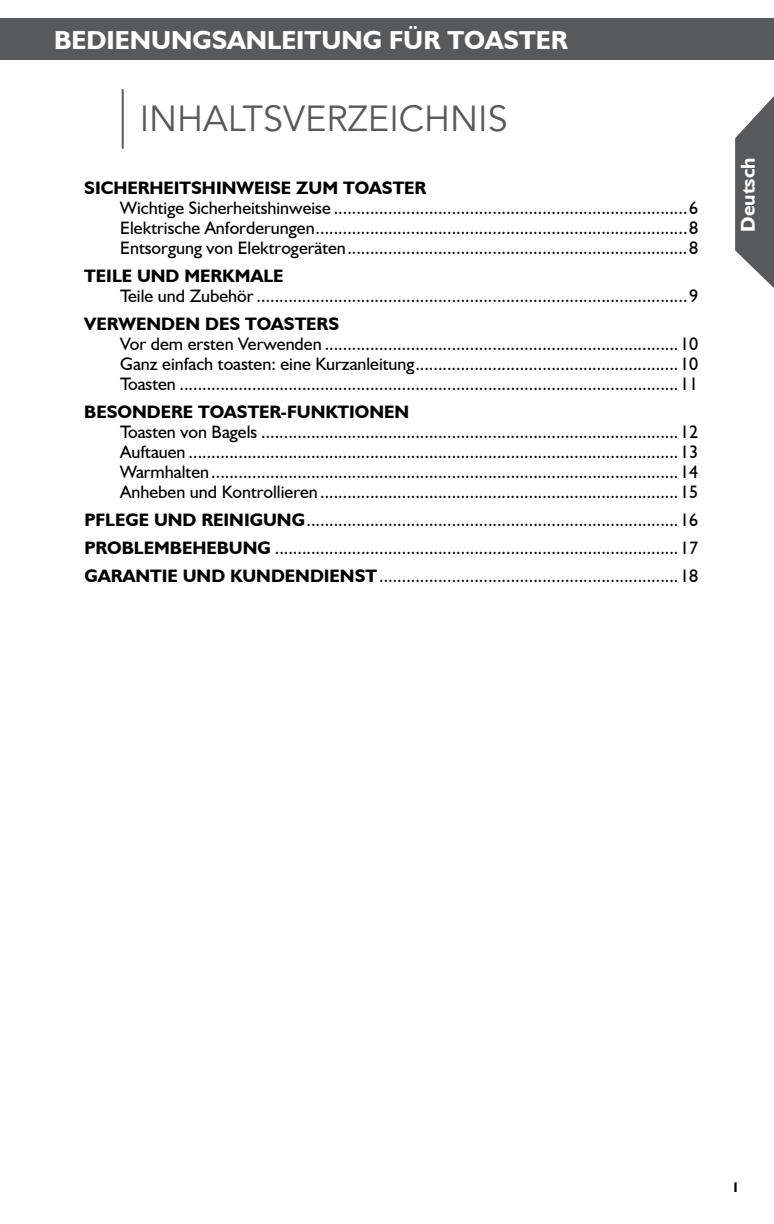
<style>
.page{position:relative;width:774px;height:1224px;background:#fff}
.page>*{position:absolute;margin:0;border:0;box-sizing:border-box;transform-origin:0 0}
.t1{font:36px "Avenir LT Std";color:#58595b}
.t2{font:700 26px "Humanist 521 BT";color:#fff}
.t3{font:700 20px "Humanist 521 BT";color:#fff}
.t4{font:18px/20px "Humanist 521 BT";color:#000;text-align:justify}
.t5{font:700 18px "Humanist 521 BT";color:#000}
.t6{font:700 14px "Humanist 521 BT";color:#000}
.s1{font-weight:700}
</style>
<div class="page">
<svg style="left:735px;top:96px;width:39px;height:192px"></svg>
<div style="left:0;top:18px;width:774px;height:42px;background:#58595b"></div>
<hr style="left:122px;top:90px;width:2px;height:58px;background:#58595b">
<h2 class="t2" style="left:54px;top:24px;width:515px">BEDIENUNGSANLEITUNG FÜR TOASTER</h2>
<h1 class="t1" style="left:140px;top:98px;width:369px">INHALTSVERZEICHNIS</h1>
<p class="t5" style="left:84px;top:176px;width:344px">SICHERHEITSHINWEISE ZUM TOASTER</p>
<p class="t4" style="left:120px;top:197px;width:579px">Wichtige Sicherheitshinweise ..............................................................................6<br>Elektrische Anforderungen..................................................................................8<br>Entsorgung von Elektrogeräten...........................................................................8</p>
<p class="t5" style="left:84px;top:264px;width:201px">TEILE UND MERKMALE</p>
<p class="t4" style="left:120px;top:285px;width:579px">Teile und Zubehör ...............................................................................................9</p>
<p class="t5" style="left:84px;top:312px;width:256px">VERWENDEN DES TOASTERS</p>
<p class="t4" style="left:120px;top:333px;width:580px">Vor dem ersten Verwenden ..............................................................................10<br>Ganz einfach toasten: eine Kurzanleitung..........................................................10<br>Toasten ..............................................................................................................11</p>
<p class="t5" style="left:84px;top:400px;width:326px">BESONDERE TOASTER-FUNKTIONEN</p>
<p class="t4" style="left:120px;top:421px;width:580px">Toasten von Bagels ............................................................................................12<br>Auftauen ............................................................................................................13<br>Warmhalten.......................................................................................................14<br>Anheben und Kontrollieren ...............................................................................15</p>
<p class="t4" style="left:84px;top:505px;width:616px;line-height:28px"><span class="s1">PFLEGE UND REINIGUNG</span>..................................................................................16<br><span class="s1">PROBLEMBEHEBUNG</span> .........................................................................................17<br><span class="s1">GARANTIE UND KUNDENDIENST</span>..................................................................18</p>
<p class="t3" style="left:736px;top:232px;width:76px;rotate:-90deg">Deutsch</p>
<p class="t6" style="left:732px;top:1178px;width:9px">1</p>
</div>
